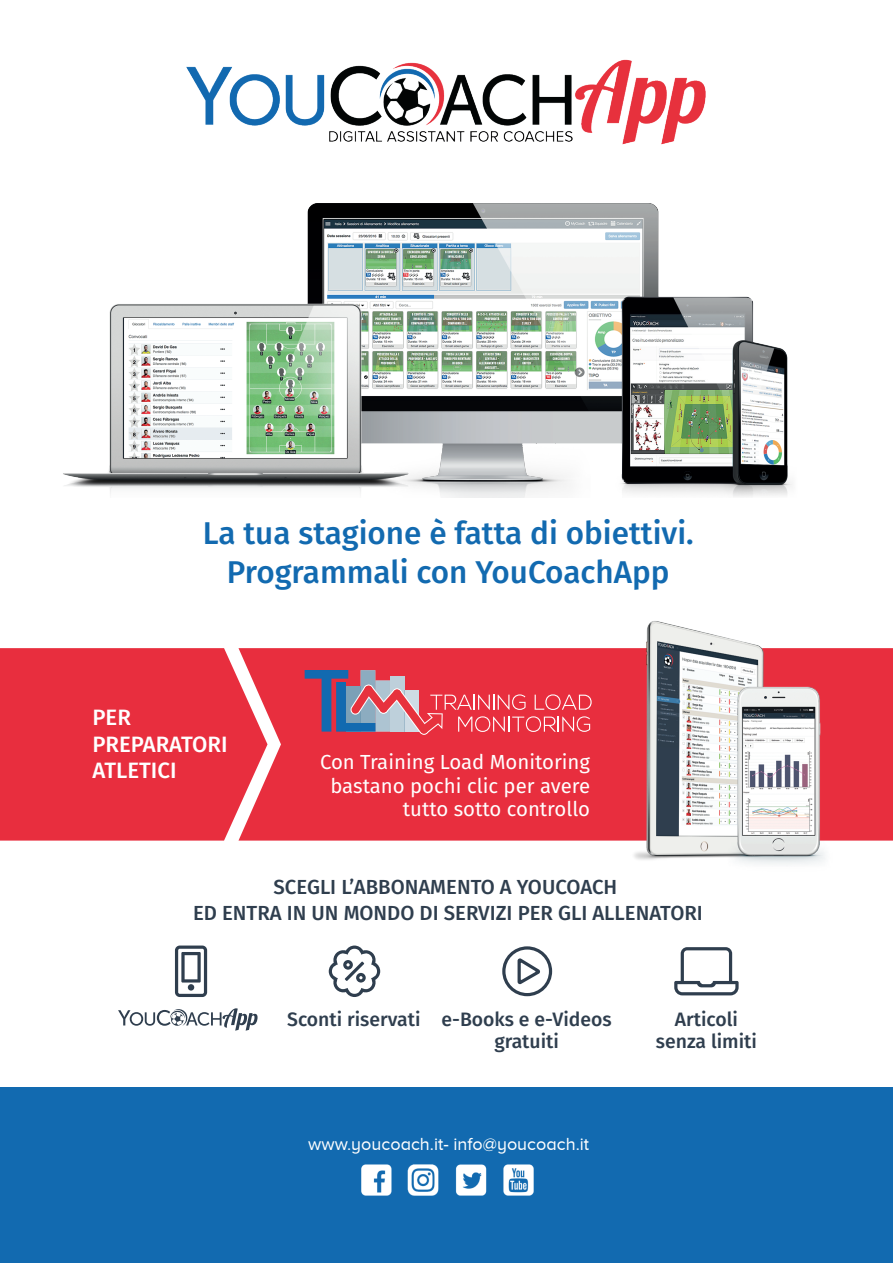
<style>
.page{position:relative;width:893px;height:1263px;background:#fff}
.page>*{position:absolute;margin:0;border:0;box-sizing:border-box;transform-origin:0 0}
.t1{font:500 31.5px/38.8px "Fira Sans";color:#126ab0;text-align:center}
.t2{font:500 22.2px/26.4px "Fira Sans";color:#fff}
.t3{font:500 20.4px/26.4px "Fira Sans";color:#2f3e4e;text-align:center}
.t4{font:20.4px/23.5px "Fira Sans";color:#fff;text-align:right}
.t5{font:500 19.35px/22.2px "Fira Sans";color:#2f3e4e;text-align:center}
.t6{font:18px "Proxima Nova A";color:#fff}
</style>
<div class="page">
<div style="left:0;top:1087px;width:893px;height:176px;background:#126ab0"></div>
<img style="left:362px;top:1164px;width:171px;height:31px">
<img style="left:63px;top:203px;width:729px;height:294px">
<div style="left:0;top:648px;width:238px;height:192px;background:#e82e3e"></div>
<div style="left:238px;top:648px;width:655px;height:192px;background:#e82e3e"></div>
<svg style="left:118px;top:1008px;width:140px;height:23px"></svg>
<svg style="left:502px;top:946px;width:50px;height:50px"></svg>
<svg style="left:674px;top:947px;width:65px;height:48px"></svg>
<svg style="left:329px;top:945px;width:51px;height:52px"></svg>
<svg style="left:175px;top:945px;width:32px;height:52px"></svg>
<img style="left:602px;top:621px;width:231px;height:243px">
<svg style="left:305px;top:670px;width:287px;height:65px;background:#cd5568"></svg>
<img style="left:186px;top:59px;width:520px;height:85px">
<p class="t1" style="left:203px;top:512px;width:493px">La tua stagione è fatta di obiettivi.<br>Programmali con YouCoachApp</p>
<p class="t2" style="left:92px;top:703px;width:137px">PER<br>PREPARATORI<br>ATLETICI</p>
<p class="t4" style="left:320px;top:750px;width:272px">Con Training Load Monitoring bastano pochi clic per avere tutto sotto controllo</p>
<p class="t3" style="left:193px;top:873px;width:511px">SCEGLI L’ABBONAMENTO A YOUCOACH<br>ED ENTRA IN UN MONDO DI SERVIZI PER GLI ALLENATORI</p>
<p class="t5" style="left:287px;top:1007px;width:135px">Sconti riservati</p>
<p class="t5" style="left:656px;top:1007px;width:102px">Articoli senza limiti</p>
<p class="t5" style="left:441px;top:1007px;width:172px">e-Books e e-Videos gratuiti</p>
<p class="t6" style="left:308px;top:1134px;width:283px">www.youcoach.it- info@youcoach.it</p>
</div>
